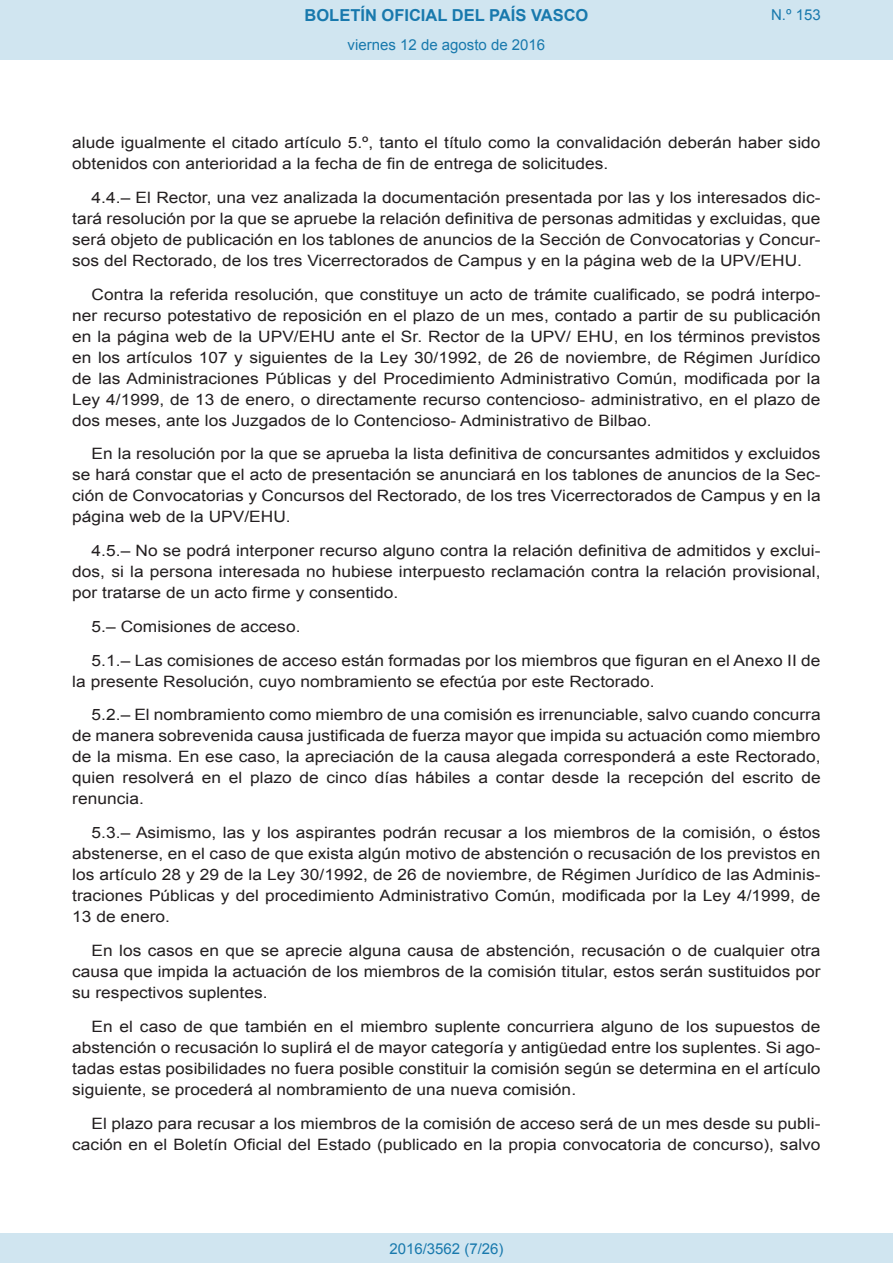
<style>
.page{position:relative;width:893px;height:1263px;background:#fff}
.page>*{position:absolute;margin:0;border:0;box-sizing:border-box;transform-origin:0 0}
.t1{font:700 16.5px "Arial";color:#1879ad}
.BOPVDetalle{font:15.6px/21px "Arial";color:#231f20;text-align:justify;scale:1.11 1}
.Paginacion_Centro{font:15px "Arial";color:#1879ad}
</style>
<div class="page">
<div style="left:0;top:0;width:893px;height:60px;background:#d0e5f0"></div>
<div style="left:0;top:1233px;width:893px;height:30px;background:#d0e5f0"></div>
<p class="t1" style="left:305px;top:4px;width:285px">BOLETÍN OFICIAL DEL PAÍS VASCO</p>
<p class="Paginacion_Centro" style="left:348px;top:35px;width:199px">viernes 12 de agosto de 2016</p>
<p class="Paginacion_Centro" style="left:771px;top:5px;width:51px">N.º 153</p>
<p class="BOPVDetalle" style="left:72px;top:132px;width:676px">alude igualmente el citado artículo 5.º, tanto el título como la convalidación deberán haber sido obtenidos con anterioridad a la fecha de fin de entrega de solicitudes.</p>
<p class="BOPVDetalle" style="left:72px;top:187px;width:676px;text-indent:19px">4.4.– El Rector, una vez analizada la documentación presentada por las y los interesados dic&shy;tará resolución por la que se apruebe la relación definitiva de personas admitidas y excluidas, que será objeto de publicación en los tablones de anuncios de la Sección de Convocatorias y Concur&shy;sos del Rectorado, de los tres Vicerrectorados de Campus y en la página web de la UPV/EHU.</p>
<p class="BOPVDetalle" style="left:72px;top:284px;width:676px;text-indent:19px">Contra la referida resolución, que constituye un acto de trámite cualificado, se podrá interpo&shy;ner recurso potestativo de reposición en el plazo de un mes, contado a partir de su publicación en la página web de la UPV/EHU ante el Sr. Rector de la UPV/ EHU, en los términos previstos en los artículos 107 y siguientes de la Ley 30/1992, de 26 de noviembre, de Régimen Jurídico de las Administraciones Públicas y del Procedimiento Administrativo Común, modificada por la Ley 4/1999, de 13 de enero, o directamente recurso contencioso- administrativo, en el plazo de dos meses, ante los Juzgados de lo Contencioso- Administrativo de Bilbao.</p>
<p class="BOPVDetalle" style="left:72px;top:444px;width:676px;text-indent:19px">En la resolución por la que se aprueba la lista definitiva de concursantes admitidos y excluidos se hará constar que el acto de presentación se anunciará en los tablones de anuncios de la Sec&shy;ción de Convocatorias y Concursos del Rectorado, de los tres Vicerrectorados de Campus y en la página web de la UPV/EHU.</p>
<p class="BOPVDetalle" style="left:72px;top:540px;width:676px;text-indent:19px">4.5.– No se podrá interponer recurso alguno contra la relación definitiva de admitidos y exclui&shy;dos, si la persona interesada no hubiese interpuesto reclamación contra la relación provisional, por tratarse de un acto firme y consentido.</p>
<p class="BOPVDetalle" style="left:92px;top:616px;width:190px">5.– Comisiones de acceso.</p>
<p class="BOPVDetalle" style="left:72px;top:650px;width:676px;text-indent:19px">5.1.– Las comisiones de acceso están formadas por los miembros que figuran en el Anexo II de la presente Resolución, cuyo nombramiento se efectúa por este Rectorado.</p>
<p class="BOPVDetalle" style="left:72px;top:705px;width:676px;text-indent:19px">5.2.– El nombramiento como miembro de una comisión es irrenunciable, salvo cuando concurra de manera sobrevenida causa justificada de fuerza mayor que impida su actuación como miembro de la misma. En ese caso, la apreciación de la causa alegada corresponderá a este Rectorado, quien resolverá en el plazo de cinco días hábiles a contar desde la recepción del escrito de renuncia.</p>
<p class="BOPVDetalle" style="left:72px;top:822px;width:676px;text-indent:19px">5.3.– Asimismo, las y los aspirantes podrán recusar a los miembros de la comisión, o éstos abstenerse, en el caso de que exista algún motivo de abstención o recusación de los previstos en los artículo 28 y 29 de la Ley 30/1992, de 26 de noviembre, de Régimen Jurídico de las Adminis&shy;traciones Públicas y del procedimiento Administrativo Común, modificada por la Ley 4/1999, de 13 de enero.</p>
<p class="BOPVDetalle" style="left:72px;top:940px;width:676px;text-indent:19px">En los casos en que se aprecie alguna causa de abstención, recusación o de cualquier otra causa que impida la actuación de los miembros de la comisión titular, estos serán sustituidos por su respectivos suplentes.</p>
<p class="BOPVDetalle" style="left:72px;top:1016px;width:676px;text-indent:19px">En el caso de que también en el miembro suplente concurriera alguno de los supuestos de abstención o recusación lo suplirá el de mayor categoría y antigüedad entre los suplentes. Si ago&shy;tadas estas posibilidades no fuera posible constituir la comisión según se determina en el artículo siguiente, se procederá al nombramiento de una nueva comisión.</p>
<p class="BOPVDetalle" style="left:72px;top:1113px;width:676px;text-align:right">El plazo para recusar a los miembros de la comisión de acceso será de un mes desde su publi&shy;cación en el Boletín Oficial del Estado (publicado en la propia convocatoria de concurso), salvo</p>
<p class="Paginacion_Centro" style="left:389px;top:1238px;width:116px">2016/3562 (7/26)</p>
</div>
